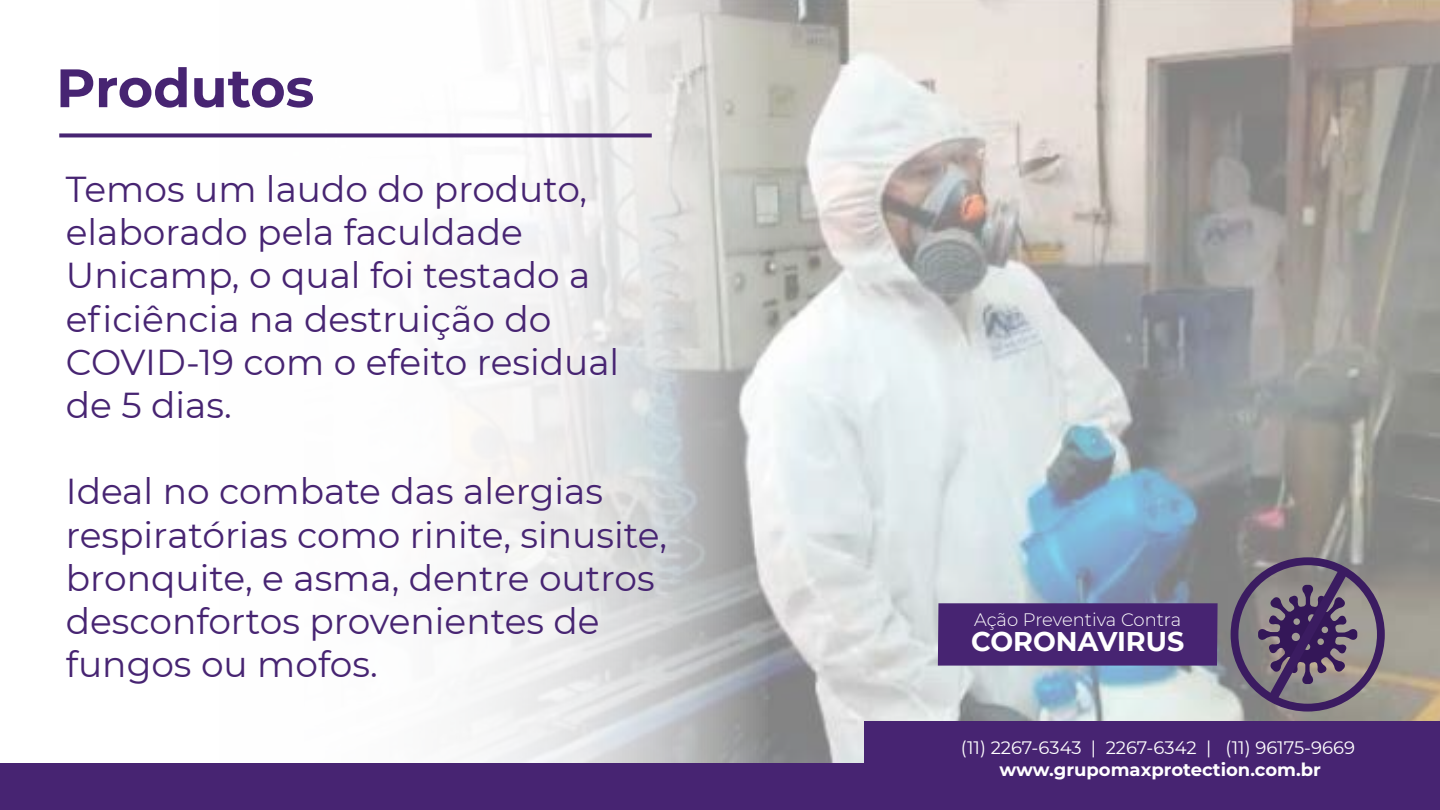
<style>
.page{position:relative;width:1440px;height:810px;background:#fff}
.page>*{position:absolute;margin:0;border:0;box-sizing:border-box;transform-origin:0 0}
.t1{font:700 54px "Montserrat";color:#472472}
.t2{font:36px/43.2px "Montserrat";color:#472472}
.t3{font:700 27px "Montserrat";color:#fff}
.t4{font:18px "Montserrat";color:#fff}
.t5{font:700 18px "Montserrat";color:#fff}
.t6{font:300 18px "Montserrat";color:#fff}
</style>
<div class="page">
<img style="left:767px;top:0;width:673px;height:763px">
<svg style="left:59px;top:0;width:708px;height:763px"></svg>
<svg style="left:59px;top:133px;width:593px;height:4px;background:#5b3c81"></svg>
<svg style="left:1231px;top:557px;width:154px;height:155px;background:#75687c"></svg>
<div style="left:938px;top:603px;width:280px;height:63px;background:#472472"></div>
<div style="left:0;top:763px;width:1440px;height:47px;background:#472472"></div>
<div style="left:864px;top:722px;width:576px;height:88px;background:#472472"></div>
<h1 class="t1" style="left:56px;top:49px;width:260px">Produtos</h1>
<p class="t2" style="left:66px;top:166px;width:555px">Temos um laudo do produto, elaborado pela faculdade<br>Unicamp, o qual foi testado a eficiência na destruição do<br>COVID-19 com o efeito residual de 5 dias.</p>
<p class="t2" style="left:66px;top:469px;width:603px">Ideal no combate das alergias respiratórias como rinite, sinusite, bronquite, e asma, dentre outros desconfortos provenientes de fungos ou mofos.</p>
<p class="t6" style="left:974px;top:608px;width:209px">Ação Preventiva Contra</p>
<p class="t3" style="left:971px;top:622px;width:215px">CORONAVIRUS</p>
<p class="t4" style="left:961px;top:736px;width:396px">(11) 2267-6343 | 2267-6342 | (11) 96175-9669</p>
<p class="t5" style="left:1000px;top:757px;width:323px">www.grupomaxprotection.com.br</p>
</div>
